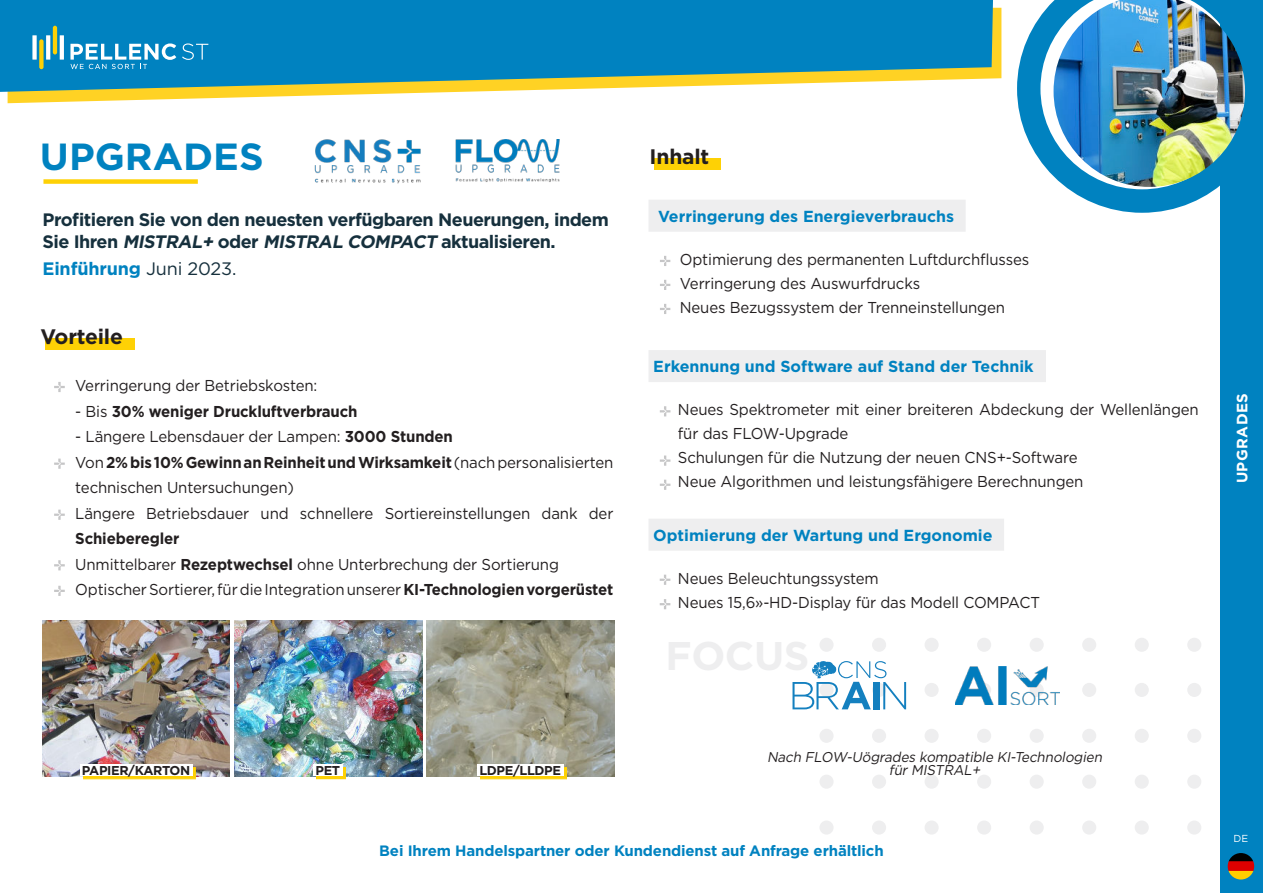
<style>
.page{position:relative;width:1263px;height:893px;background:#fff}
.page>*{position:absolute;margin:0;border:0;box-sizing:border-box;transform-origin:0 0}
.t1{font:700 37.8px "Gotham";color:#0082c0}
.t2{font:700 21px "Gotham";letter-spacing:-.01em;color:#231f20}
.t3{font:700 18px/21.6px "Gotham";letter-spacing:-.03em;color:#16303d}
.t4{font:700 18px "Gotham";letter-spacing:-.01em;color:#0082c0}
.t5{font:700 15.9px "Gotham";color:#0082c0}
.t6{font:15.75px/24px "Gotham";letter-spacing:-.01em;color:#231f20;scale:.95 1}
.t7{font:700 15.75px "Gotham";letter-spacing:-.01em;color:#231f20;scale:.95 1}
.t8{font:700 15px "Gotham";letter-spacing:-.01em;color:#0082c0}
.t9{font:700 15px "Gotham";letter-spacing:.03em;color:#fff}
.t10{font:italic 14.25px/13.5px "Gotham";color:#231f20;text-align:center;scale:.95 1}
.t11{font:700 12.9px "Gotham";letter-spacing:-.03em;color:#231f20}
.t12{font:10.2px "Gotham";color:#fff}
.s1{font-style:italic}
.s2{font-weight:400;color:#16303d}
.s3{font-weight:400}
.s4{font-weight:700}
</style>
<div class="page">
<svg style="left:8px;top:8px;width:993px;height:95px"></svg>
<svg style="left:0;top:0;width:993px;height:92px;background:#248fb2"></svg>
<div style="left:39px;top:39px;width:5px;height:30px;background:#fed105;border-radius:2px"></div>
<hr style="left:53px;top:26px;width:4px;height:28px;background:#fed105;border-radius:2px">
<div style="left:32px;top:35px;width:5px;height:25px;background:#fff"></div>
<svg style="left:46px;top:35px;width:4px;height:25px"></svg>
<svg style="left:60px;top:35px;width:4px;height:25px"></svg>
<svg style="left:182px;top:43px;width:26px;height:17px"></svg>
<svg style="left:70px;top:43px;width:106px;height:26px"></svg>
<svg style="left:1017px;top:1px;width:201px;height:212px"></svg>
<div style="left:1220px;top:0;width:43px;height:893px;background:#0082c0"></div>
<img style="left:1053px;top:0;width:192px;height:187px">
<img style="left:314px;top:139px;width:107px;height:45px">
<div style="left:1082px;top:638px;width:14px;height:14px;background:#eeeeef;border-radius:50%"></div>
<div style="left:977px;top:638px;width:14px;height:14px;background:#eeeeef;border-radius:50%"></div>
<div style="left:872px;top:638px;width:14px;height:14px;background:#eeeeef;border-radius:50%"></div>
<div style="left:1030px;top:638px;width:14px;height:14px;background:#eeeeef;border-radius:50%"></div>
<div style="left:924px;top:638px;width:15px;height:14px;background:#eeeeef;border-radius:50%"></div>
<div style="left:819px;top:638px;width:14px;height:14px;background:#eeeeef;border-radius:50%"></div>
<div style="left:1135px;top:638px;width:14px;height:14px;background:#eeeeef;border-radius:50%"></div>
<div style="left:1187px;top:638px;width:14px;height:14px;background:#eeeeef;border-radius:50%"></div>
<div style="left:1082px;top:820px;width:14px;height:15px;background:#eeeeef;border-radius:50%"></div>
<div style="left:977px;top:820px;width:14px;height:15px;background:#eeeeef;border-radius:50%"></div>
<div style="left:872px;top:820px;width:14px;height:15px;background:#eeeeef;border-radius:50%"></div>
<div style="left:1030px;top:820px;width:14px;height:15px;background:#eeeeef;border-radius:50%"></div>
<div style="left:924px;top:820px;width:15px;height:15px;background:#eeeeef;border-radius:50%"></div>
<div style="left:819px;top:820px;width:14px;height:15px;background:#eeeeef;border-radius:50%"></div>
<div style="left:1135px;top:820px;width:14px;height:15px;background:#eeeeef;border-radius:50%"></div>
<div style="left:1187px;top:820px;width:14px;height:15px;background:#eeeeef;border-radius:50%"></div>
<div style="left:1082px;top:775px;width:14px;height:14px;background:#eeeeef;border-radius:50%"></div>
<div style="left:977px;top:775px;width:14px;height:14px;background:#eeeeef;border-radius:50%"></div>
<div style="left:872px;top:775px;width:14px;height:14px;background:#eeeeef;border-radius:50%"></div>
<div style="left:1030px;top:775px;width:14px;height:14px;background:#eeeeef;border-radius:50%"></div>
<div style="left:924px;top:775px;width:15px;height:14px;background:#eeeeef;border-radius:50%"></div>
<div style="left:819px;top:775px;width:14px;height:14px;background:#eeeeef;border-radius:50%"></div>
<div style="left:1135px;top:775px;width:14px;height:14px;background:#eeeeef;border-radius:50%"></div>
<div style="left:1187px;top:775px;width:14px;height:14px;background:#eeeeef;border-radius:50%"></div>
<div style="left:1082px;top:729px;width:14px;height:14px;background:#eeeeef;border-radius:50%"></div>
<div style="left:977px;top:729px;width:14px;height:14px;background:#eeeeef;border-radius:50%"></div>
<div style="left:872px;top:729px;width:14px;height:14px;background:#eeeeef;border-radius:50%"></div>
<div style="left:1030px;top:729px;width:14px;height:14px;background:#eeeeef;border-radius:50%"></div>
<div style="left:924px;top:729px;width:15px;height:14px;background:#eeeeef;border-radius:50%"></div>
<div style="left:819px;top:729px;width:14px;height:14px;background:#eeeeef;border-radius:50%"></div>
<div style="left:1135px;top:729px;width:14px;height:14px;background:#eeeeef;border-radius:50%"></div>
<div style="left:1187px;top:729px;width:14px;height:14px;background:#eeeeef;border-radius:50%"></div>
<div style="left:1082px;top:683px;width:14px;height:14px;background:#eeeeef;border-radius:50%"></div>
<div style="left:924px;top:683px;width:15px;height:14px;background:#eeeeef;border-radius:50%"></div>
<div style="left:1135px;top:683px;width:14px;height:14px;background:#eeeeef;border-radius:50%"></div>
<div style="left:1187px;top:683px;width:14px;height:14px;background:#eeeeef;border-radius:50%"></div>
<div style="left:649px;top:350px;width:397px;height:32px;background:#eeeeef"></div>
<svg style="left:660px;top:455px;width:10px;height:11px"></svg>
<svg style="left:660px;top:406px;width:10px;height:10px"></svg>
<svg style="left:660px;top:480px;width:10px;height:10px"></svg>
<div style="left:649px;top:519px;width:355px;height:32px;background:#eeeeef"></div>
<svg style="left:660px;top:599px;width:10px;height:10px"></svg>
<svg style="left:660px;top:575px;width:10px;height:10px"></svg>
<svg style="left:660px;top:280px;width:10px;height:10px"></svg>
<svg style="left:660px;top:256px;width:10px;height:10px"></svg>
<div style="left:649px;top:200px;width:317px;height:32px;background:#eeeeef"></div>
<svg style="left:660px;top:304px;width:10px;height:10px"></svg>
<div style="left:654px;top:158px;width:67px;height:12px;background:#fed105"></div>
<div style="left:45px;top:338px;width:89px;height:12px;background:#fed105"></div>
<svg style="left:54px;top:382px;width:11px;height:10px"></svg>
<svg style="left:54px;top:459px;width:11px;height:10px"></svg>
<svg style="left:54px;top:586px;width:11px;height:10px"></svg>
<svg style="left:54px;top:560px;width:11px;height:10px"></svg>
<svg style="left:54px;top:510px;width:11px;height:10px"></svg>
<img style="left:235px;top:620px;width:187px;height:156px">
<img style="left:42px;top:620px;width:188px;height:156px">
<div style="left:83px;top:767px;width:113px;height:12px;background:#fed105"></div>
<div style="left:80px;top:764px;width:112px;height:12px;background:#fff"></div>
<div style="left:316px;top:767px;width:30px;height:12px;background:#fed105"></div>
<div style="left:313px;top:764px;width:30px;height:12px;background:#fff"></div>
<img style="left:427px;top:620px;width:187px;height:156px">
<div style="left:480px;top:767px;width:87px;height:12px;background:#fed105"></div>
<div style="left:477px;top:764px;width:87px;height:12px;background:#fff"></div>
<img style="left:455px;top:139px;width:105px;height:43px">
<img style="left:955px;top:666px;width:104px;height:38px">
<svg style="left:792px;top:661px;width:114px;height:48px"></svg>
<div style="left:43px;top:179px;width:155px;height:5px;background:#fed105"></div>
<img style="left:1228px;top:853px;width:26px;height:26px;border-radius:13px">
<h1 class="t1" style="left:40px;top:140px;width:225px">UPGRADES</h1>
<p class="t3" style="left:43px;top:210px;width:568px">Profitieren Sie von den neuesten verfügbaren Neuerungen, indem<br>Sie Ihren <span class="s1">MISTRAL+</span> oder <span class="s1">MISTRAL COMPACT</span> aktualisieren.</p>
<p class="t4" style="left:43px;top:261px;width:195px">Einführung <span class="s2">Juni 2023.</span></p>
<h2 class="t2" style="left:41px;top:327px;width:84px">Vorteile</h2>
<p class="t6" style="left:75px;top:375px;width:256px">Verringerung der Betriebskosten:</p>
<p class="t7" style="left:75px;top:404px;width:299px"><span class="s3">- Bis</span> 30% weniger Druckluftverbrauch</p>
<p class="t6" style="left:75px;top:425px;width:568px;line-height:25.5px">- Längere Lebensdauer der Lampen: <span class="s4">3000 Stunden<br></span>Von <span class="s4">2% bis 10% Gewinn an Reinheit und Wirksamkeit</span> (nach personalisierten technischen Untersuchungen)<br>Längere Betriebsdauer und schnellere Sortiereinstellungen dank der</p>
<p class="t6" style="left:75px;top:527px;width:568px;line-height:25.5px"><span class="s4">Schieberegler<br></span>Unmittelbarer <span class="s4">Rezeptwechsel</span> ohne Unterbrechung der Sortierung<br>Optischer Sortierer, für die Integration unserer <span class="s4">KI-Technologien vorgerüstet</span></p>
<h2 class="t2" style="left:650px;top:147px;width:61px">Inhalt</h2>
<p class="t5" style="left:658px;top:209px;width:297px">Verringerung des Energieverbrauchs</p>
<p class="t6" style="left:680px;top:248px;width:369px">Optimierung des permanenten Luftdurchflusses<br>Verringerung des Auswurfdrucks<br>Neues Bezugssystem der Trenneinstellungen</p>
<p class="t5" style="left:653px;top:359px;width:382px">Erkennung und Software auf Stand der Technik</p>
<p class="t6" style="left:678px;top:399px;width:550px">Neues Spektrometer mit einer breiteren Abdeckung der Wellenlängen für das FLOW-Upgrade<br>Schulungen für die Nutzung der neuen CNS+-Software<br>Neue Algorithmen und leistungsfähigere Berechnungen</p>
<p class="t5" style="left:653px;top:528px;width:341px">Optimierung der Wartung und Ergonomie</p>
<p class="t6" style="left:678px;top:567px;width:383px">Neues Beleuchtungssystem<br>Neues 15,6»-HD-Display für das Modell COMPACT</p>
<p class="t9" style="left:1235px;top:483px;width:92px;rotate:-90deg">UPGRADES</p>
<p class="t11" style="left:82px;top:764px;width:110px">PAPIER/KARTON</p>
<p class="t11" style="left:316px;top:764px;width:26px">PET</p>
<p class="t11" style="left:479px;top:764px;width:83px">LDPE/LLDPE</p>
<p class="t10" style="left:767px;top:751px;width:357px">Nach FLOW-Uögrades kompatible KI-Technologien für MISTRAL+</p>
<p class="t8" style="left:379px;top:843px;width:506px">Bei Ihrem Handelspartner oder Kundendienst auf Anfrage erhältlich</p>
<p class="t12" style="left:1233px;top:834px;width:16px">DE</p>
</div>
